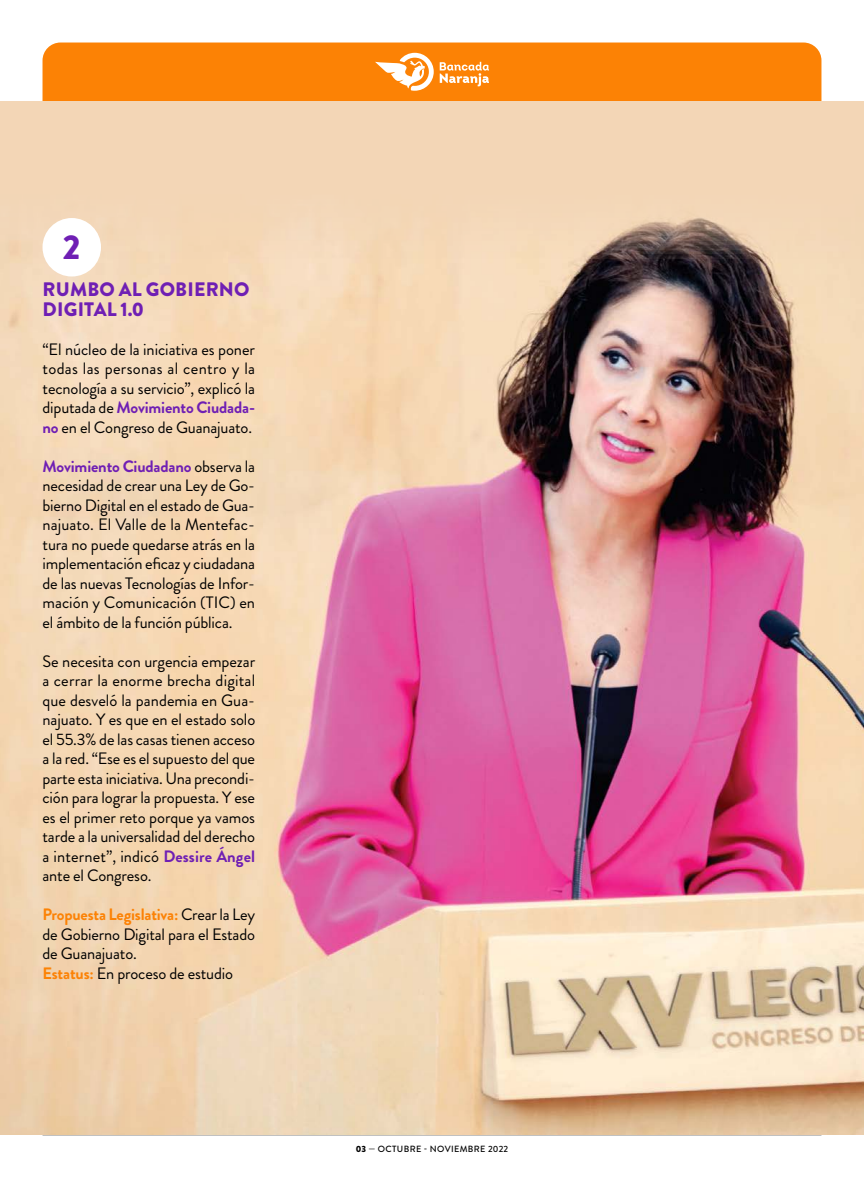
<style>
.page{position:relative;width:864px;height:1188px;background:#fff}
.page>*{position:absolute;margin:0;border:0;box-sizing:border-box;transform-origin:0 0}
.t1{font:900 34.5px "Brandon Grotesque";color:#6f1fb4}
.t2{font:900 19.5px/19.5px "Brandon Grotesque";letter-spacing:.01em;color:#6f1fb4}
.t3{font:16.5px/19.5px "Brandon Grotesque";letter-spacing:-.01em;color:#000;text-align:justify}
.t4{font:500 9px "Brandon Grotesque";letter-spacing:.04em;color:#000}
.s1{font-weight:700;color:#6f1fb4}
.s2{font-weight:700;color:#fc8205}
.s3{font-weight:900}
</style>
<div class="page">
<div style="left:43px;top:43px;width:778px;height:58px;background:#fc8205"></div>
<svg style="left:375px;top:53px;width:59px;height:38px"></svg>
<svg style="left:440px;top:62px;width:49px;height:25px"></svg>
<div style="left:0;top:101px;width:864px;height:1034px;background:#f3d6b6"></div>
<img style="left:0;top:218px;width:864px;height:917px">
<div style="left:43px;top:218px;width:58px;height:59px;background:#fff;border-radius:50%"></div>
<h1 class="t1" style="left:63px;top:223px;width:19px">2</h1>
<p class="t2" style="left:43px;top:280px;width:208px">RUMBO AL GOBIERNO<br>DIGITAL 1.0</p>
<p class="t3" style="left:43px;top:339px;width:214px">“El núcleo de la iniciativa es poner todas las personas al centro y la tecnología a su servicio”, explicó la diputada de <span class="s1">Movimiento Ciudada&shy;no</span> en el Congreso de Guanajuato.</p>
<p class="t3" style="left:43px;top:456px;width:214px"><span class="s1">Movimiento Ciudadano</span> observa la necesidad de crear una Ley de Go&shy;bierno Digital en el estado de Gua&shy;najuato. El Valle de la Mentefac&shy;tura no puede quedarse atrás en la implementación eficaz y ciudadana de las nuevas Tecnologías de Infor&shy;mación y Comunicación (TIC) en el ámbito de la función pública.</p>
<p class="t3" style="left:43px;top:651px;width:214px">Se necesita con urgencia empezar a cerrar la enorme brecha digital que desveló la pandemia en Gua&shy;najuato. Y es que en el estado solo el 55.3% de las casas tienen acceso a la red. “Ese es el supuesto del que parte esta iniciativa. Una precondi&shy;ción para lograr la propuesta. Y ese es el primer reto porque ya vamos tarde a la universalidad del derecho a internet”, indicó <span class="s1">Dessire Ángel </span>ante el Congreso.</p>
<p class="t3" style="left:43px;top:905px;width:214px;text-align:left"><span class="s2">Propuesta Legislativa:</span> Crear la Ley de Gobierno Digital para el Estado de Guanajuato.<br><span class="s2">Estatus:</span> En proceso de estudio</p>
<p class="t4" style="left:356px;top:1142px;width:154px"><span class="s3">03</span> — OCTUBRE - NOVIEMBRE 2022</p>
</div>
